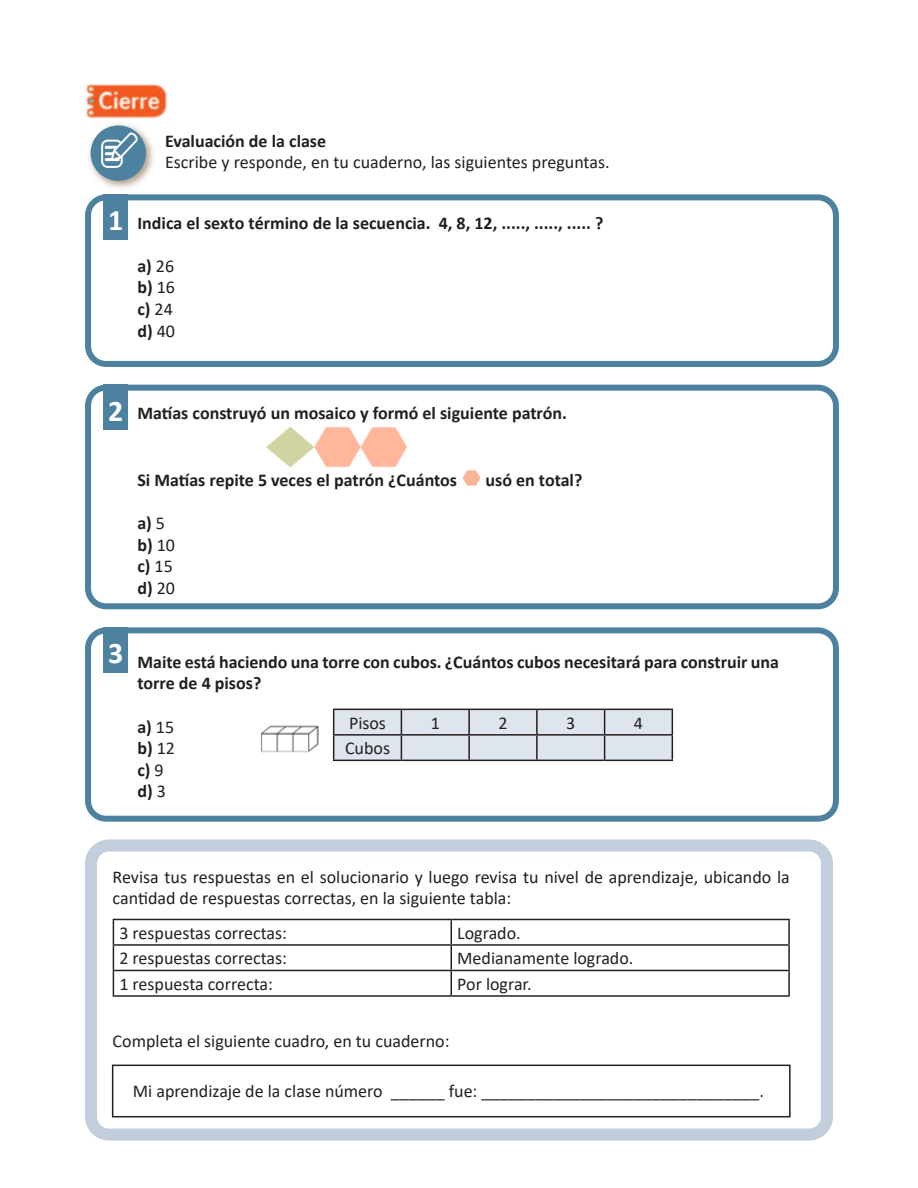
<style>
.page{position:relative;width:918px;height:1188px;background:#fff}
.page>*{position:absolute;margin:0;border:0;box-sizing:border-box;transform-origin:0 0}
.t1{font:700 30px "Calibri";color:#fff}
.t2{font:18px/21.6px "Calibri";color:#231f20}
.t3{font:700 18px/21.6px "Calibri";color:#231f20}
.s1{font-style:inherit}
.s2{font-weight:400}
</style>
<div class="page">
<div style="left:85px;top:194px;width:754px;height:173px;border:6px solid #4c829f;border-radius:18px"></div>
<div style="left:85px;top:385px;width:754px;height:224px;border:6px solid #4c829f;border-radius:18px"></div>
<img style="left:86px;top:84px;width:81px;height:33px">
<div style="left:103px;top:194px;width:25px;height:45px;background:#4c829f"></div>
<img style="left:89px;top:124px;width:65px;height:64px">
<div style="left:91px;top:125px;width:55px;height:56px;background:#4c829f;border-radius:50%"></div>
<svg style="left:101px;top:133px;width:37px;height:35px"></svg>
<div style="left:103px;top:385px;width:25px;height:45px;background:#4c829f"></div>
<div style="left:85px;top:627px;width:754px;height:195px;border:6px solid #4c829f;border-radius:18px"></div>
<div style="left:103px;top:627px;width:25px;height:45px;background:#4c829f"></div>
<div style="left:85px;top:840px;width:748px;height:301px;border:12px solid #c1cedb;border-radius:18px"></div>
<hr style="left:113px;top:919px;width:338px;height:1px;background:#231f20">
<hr style="left:451px;top:919px;width:339px;height:1px;background:#231f20">
<hr style="left:788px;top:920px;width:2px;height:24px;background:#231f20">
<hr style="left:113px;top:944px;width:338px;height:2px;background:#231f20">
<hr style="left:451px;top:944px;width:339px;height:2px;background:#231f20">
<hr style="left:788px;top:946px;width:2px;height:24px;background:#231f20">
<hr style="left:113px;top:970px;width:338px;height:1px;background:#231f20">
<svg style="left:113px;top:920px;width:1px;height:75px"></svg>
<hr style="left:451px;top:970px;width:339px;height:1px;background:#231f20">
<svg style="left:451px;top:920px;width:1px;height:75px"></svg>
<hr style="left:788px;top:971px;width:2px;height:24px;background:#231f20">
<hr style="left:113px;top:995px;width:338px;height:2px;background:#231f20">
<hr style="left:451px;top:995px;width:339px;height:2px;background:#231f20">
<div style="left:112px;top:1065px;width:679px;height:52px;border:2px solid #231f20"></div>
<img style="left:266px;top:426px;width:141px;height:42px">
<img style="left:462px;top:470px;width:19px;height:16px">
<img style="left:260px;top:725px;width:59px;height:28px">
<svg style="left:333px;top:709px;width:340px;height:51px;background:#cbd0d7"></svg>
<hr style="left:333px;top:760px;width:68px;height:1px;background:#231f20">
<hr style="left:401px;top:760px;width:68px;height:1px;background:#231f20">
<hr style="left:469px;top:760px;width:68px;height:1px;background:#231f20">
<hr style="left:537px;top:760px;width:68px;height:1px;background:#231f20">
<hr style="left:605px;top:760px;width:68px;height:1px;background:#231f20">
<p class="t1" style="left:108px;top:199px;width:17px">1</p>
<p class="t3" style="left:165px;top:130px;width:163px">Evaluación de la clase</p>
<p class="t2" style="left:165px;top:151px;width:446px">Escribe y responde, en tu cuaderno, las siguientes preguntas.</p>
<p class="t3" style="left:137px;top:212px;width:467px">Indica el sexto término de la secuencia. 4, 8, 12, ....., ....., ..... <span class="s1">?</span></p>
<p class="t3" style="left:137px;top:255px;width:38px">a) <span class="s2">26</span></p>
<p class="t3" style="left:137px;top:276px;width:39px">b) <span class="s2">16</span></p>
<p class="t3" style="left:137px;top:298px;width:37px">c) <span class="s2">24</span></p>
<p class="t3" style="left:137px;top:320px;width:39px">d) <span class="s2">40</span></p>
<p class="t1" style="left:108px;top:389px;width:17px">2</p>
<p class="t3" style="left:137px;top:402px;width:431px">Matías construyó un mosaico y formó el siguiente patrón.</p>
<p class="t3" style="left:137px;top:469px;width:321px">Si Matías repite 5 veces el patrón ¿Cuántos</p>
<p class="t3" style="left:486px;top:469px;width:98px">usó en total?</p>
<p class="t3" style="left:137px;top:512px;width:29px">a) <span class="s2">5</span></p>
<p class="t3" style="left:137px;top:534px;width:39px">b) <span class="s2">10</span></p>
<p class="t3" style="left:137px;top:555px;width:37px">c) <span class="s2">15</span></p>
<p class="t3" style="left:137px;top:577px;width:39px">d) <span class="s2">20</span></p>
<p class="t1" style="left:108px;top:632px;width:17px">3</p>
<p class="t3" style="left:137px;top:651px;width:643px">Maite está haciendo una torre con cubos. ¿Cuántos cubos necesitará para construir una torre de 4 pisos?</p>
<p class="t3" style="left:137px;top:716px;width:38px">a) <span class="s2">15</span></p>
<p class="t3" style="left:137px;top:737px;width:39px">b) <span class="s2">12</span></p>
<p class="t3" style="left:137px;top:759px;width:28px">c) <span class="s2">9</span></p>
<p class="t3" style="left:137px;top:780px;width:30px">d) <span class="s2">3</span></p>
<p class="t2" style="left:349px;top:712px;width:38px">Pisos</p>
<p class="t2" style="left:431px;top:712px;width:11px">1</p>
<p class="t2" style="left:498px;top:712px;width:11px">2</p>
<p class="t2" style="left:566px;top:712px;width:11px">3</p>
<p class="t2" style="left:634px;top:712px;width:11px">4</p>
<p class="t2" style="left:345px;top:737px;width:47px">Cubos</p>
<p class="t2" style="left:113px;top:865px;width:679px">Revisa tus respuestas en el solucionario y luego revisa tu nivel de aprendizaje, ubicando la cantidad de respuestas correctas, en la siguiente tabla:</p>
<p class="t2" style="left:119px;top:922px;width:169px">3 respuestas correctas:</p>
<p class="t2" style="left:457px;top:922px;width:65px">Logrado.</p>
<p class="t2" style="left:119px;top:947px;width:169px">2 respuestas correctas:</p>
<p class="t2" style="left:457px;top:947px;width:178px">Medianamente logrado.</p>
<p class="t2" style="left:119px;top:973px;width:155px">1 respuesta correcta:</p>
<p class="t2" style="left:457px;top:973px;width:76px">Por lograr.</p>
<p class="t2" style="left:113px;top:1030px;width:338px">Completa el siguiente cuadro, en tu cuaderno:</p>
<p class="t2" style="left:133px;top:1079px;width:633px">Mi aprendizaje de la clase número ______ fue: _______________________________.</p>
</div>
